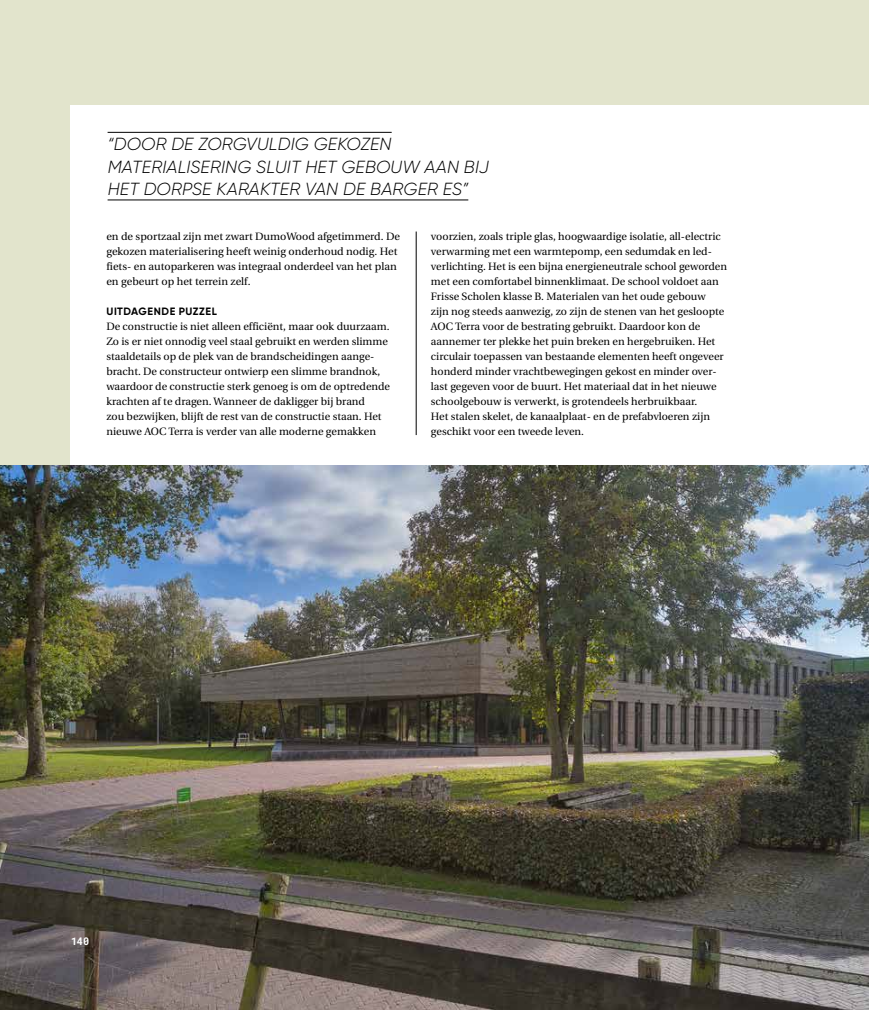
<style>
.page{position:relative;width:869px;height:1010px;background:#fff}
.page>*{position:absolute;margin:0;border:0;box-sizing:border-box;transform-origin:0 0}
.t1{font:italic 300 17.5px/22.5px "Gilroy";letter-spacing:.01em;color:#000}
.t2{font:10.62px/15px "Utopia";color:#000}
.t3{font:700 10.62px "Gilroy";letter-spacing:.055em;color:#000}
.t4{font:700 10.62px "Roboto Mono";color:#fff}
</style>
<div class="page">
<div style="left:0;top:0;width:868px;height:1010px;background:#e2e4cc"></div>
<div style="left:71px;top:105px;width:797px;height:795px;background:#fff"></div>
<img style="left:0;top:465px;width:868px;height:545px">
<hr style="left:415px;top:231px;width:1px;height:204px;background:#000">
<hr style="left:107px;top:132px;width:284px;height:1px;background:#000">
<hr style="left:107px;top:200px;width:361px;height:1px;background:#000">
<h1 class="t1" style="left:107px;top:132px;width:382px">“DOOR DE ZORGVULDIG GEKOZEN<br>MATERIALISERING SLUIT HET GEBOUW AAN BIJ<br>HET DORPSE KARAKTER VAN DE BARGER ES”</h1>
<p class="t2" style="left:106px;top:229px;width:295px">en de sportzaal zijn met zwart DumoWood afgetimmerd. De gekozen materialisering heeft weinig onderhoud nodig. Het fiets- en autoparkeren was integraal onderdeel van het plan en gebeurt op het terrein zelf.</p>
<p class="t3" style="left:106px;top:305px;width:112px">UITDAGENDE PUZZEL</p>
<p class="t2" style="left:106px;top:319px;width:285px">De constructie is niet alleen efficiënt, maar ook duurzaam.<br>Zo is er niet onnodig veel staal gebruikt en werden slimme staaldetails op de plek van de brandscheidingen aange&shy;bracht. De constructeur ontwierp een slimme brandnok, waardoor de constructie sterk genoeg is om de optredende krachten af te dragen. Wanneer de dakligger bij brand<br>zou bezwijken, blijft de rest van de constructie staan. Het nieuwe AOC Terra is verder van alle moderne gemakken</p>
<p class="t2" style="left:431px;top:229px;width:297px">voorzien, zoals triple glas, hoogwaardige isolatie, all-electric verwarming met een warmtepomp, een sedumdak en led&shy;verlichting. Het is een bijna energieneutrale school geworden met een comfortabel binnenklimaat. De school voldoet aan Frisse Scholen klasse B. Materialen van het oude gebouw<br>zijn nog steeds aanwezig, zo zijn de stenen van het gesloopte AOC Terra voor de bestrating gebruikt. Daardoor kon de aannemer ter plekke het puin breken en hergebruiken. Het circulair toepassen van bestaande elementen heeft ongeveer honderd minder vrachtbewegingen gekost en minder over&shy;last gegeven voor de buurt. Het materiaal dat in het nieuwe schoolgebouw is verwerkt, is grotendeels herbruikbaar.<br>Het stalen skelet, de kanaalplaat- en de prefabvloeren zijn geschikt voor een tweede leven.</p>
<p class="t4" style="left:71px;top:934px;width:20px">140</p>
</div>
